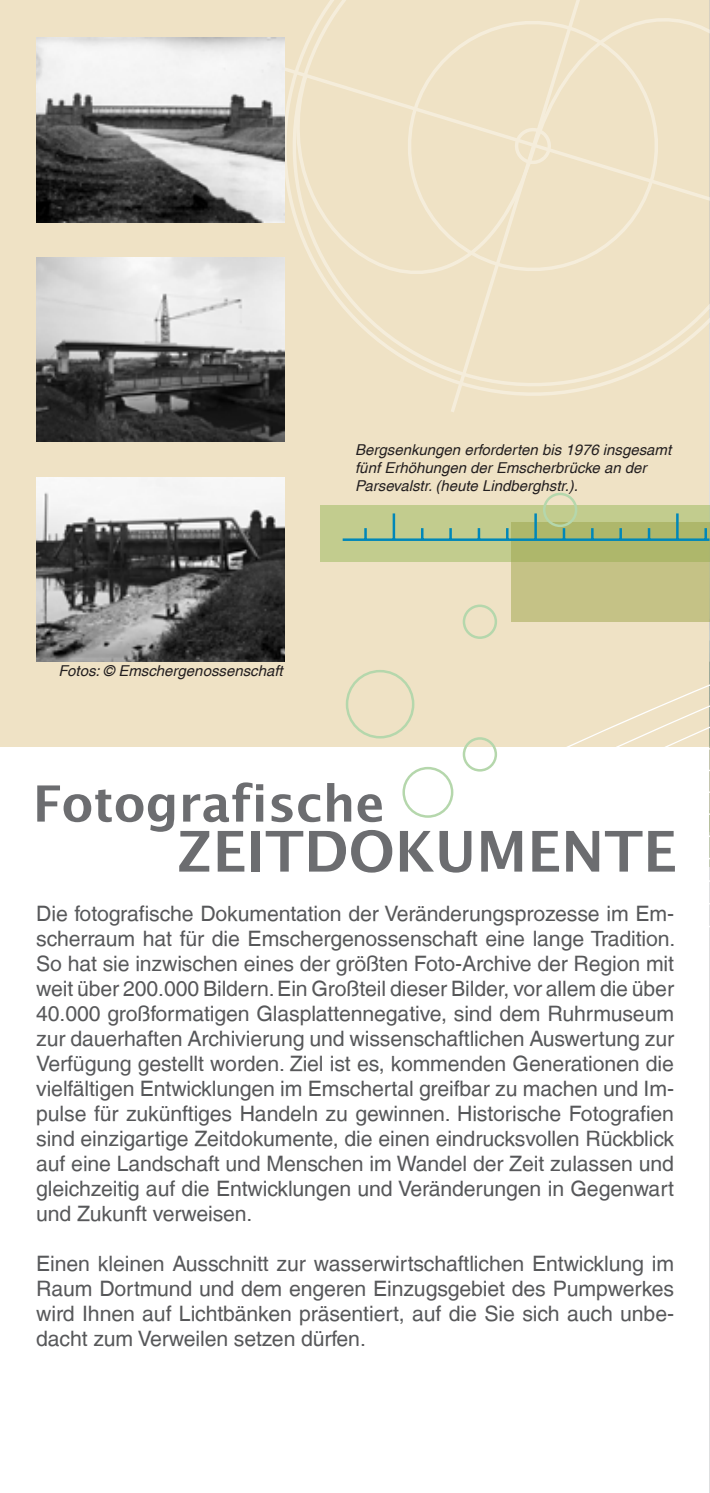
<style>
.page{position:relative;width:710px;height:1493px;background:#fff}
.page>*{position:absolute;margin:0;border:0;box-sizing:border-box;transform-origin:0 0}
.t1{font:600 56.25px "Lucida Sans";color:#6c6d70}
.t2{font:600 50px "Lucida Sans";color:#6c6d70}
.t3{font:21.25px/25px "Helvetica";letter-spacing:-.005em;color:#57585a;text-align:justify}
.t4{font:italic 15px/18px "Helvetica";color:#231f20}
</style>
<div class="page">
<div style="left:0;top:0;width:709px;height:746px;background:#efe2c5"></div>
<hr style="left:709px;top:0;width:1px;height:1493px;background:#bcbdc0">
<svg style="left:709px;top:764px;width:1px;height:28px"></svg>
<div style="left:320px;top:505px;width:389px;height:57px;background:#c2cc8e"></div>
<hr style="left:343px;top:538px;width:366px;height:3px;background:#0087b8">
<svg style="left:709px;top:415px;width:1px;height:331px"></svg>
<svg style="left:421px;top:528px;width:2px;height:10px"></svg>
<hr style="left:393px;top:513px;width:2px;height:27px;background:#0087b8">
<svg style="left:364px;top:528px;width:3px;height:10px"></svg>
<svg style="left:451px;top:384px;width:156px;height:28px"></svg>
<svg style="left:264px;top:0;width:446px;height:384px"></svg>
<svg style="left:427px;top:492px;width:282px;height:325px"></svg>
<div style="left:402px;top:767px;width:51px;height:51px;border:2px solid #b5d7ac;border-radius:50%"></div>
<div style="left:463px;top:737px;width:34px;height:35px;border:2px solid #b5d7ac;border-radius:50%"></div>
<div style="left:346px;top:670px;width:68px;height:68px;border:2px solid #b5d7ac;border-radius:50%"></div>
<div style="left:463px;top:604px;width:34px;height:35px;border:2px solid #b5d7ac;border-radius:50%"></div>
<div style="left:543px;top:493px;width:34px;height:34px;border:2px solid #b5d7ac;border-radius:50%"></div>
<img style="left:36px;top:38px;width:248px;height:184px">
<img style="left:36px;top:257px;width:248px;height:185px">
<img style="left:37px;top:477px;width:248px;height:184px">
<p class="t4" style="left:59px;top:661px;width:226px">Fotos: © Emschergenossenschaft</p>
<p class="t4" style="left:355px;top:441px;width:318px">Bergsenkungen erforderten bis 1976 insgesamt fünf Erhöhungen der Emscherbrücke an der<br>Parsevalstr. (heute Lindberghstr.).</p>
<p class="t2" style="left:33px;top:775px;width:354px">Fotografische</p>
<p class="t1" style="left:176px;top:819px;width:502px">ZEITDOKUMENTE</p>
<p class="t3" style="left:36px;top:901px;width:641px">Die fotografische Dokumentation der Veränderungsprozesse im Em&shy;scherraum hat für die Emschergenossenschaft eine lange Tradition.<br>So hat sie inzwischen eines der größten Foto-Archive der Region mit weit über 200.000 Bildern. Ein Großteil dieser Bilder, vor allem die über 40.000 großformatigen Glasplattennegative, sind dem Ruhrmuseum zur dauerhaften Archivierung und wissenschaftlichen Auswertung zur Verfügung gestellt worden. Ziel ist es, kommenden Generationen die vielfältigen Entwicklungen im Emschertal greifbar zu machen und Im&shy;pulse für zukünftiges Handeln zu gewinnen. Historische Fotografien sind einzigartige Zeitdokumente, die einen eindrucksvollen Rückblick auf eine Landschaft und Menschen im Wandel der Zeit zulassen und gleichzeitig auf die Entwicklungen und Veränderungen in Gegenwart und Zukunft verweisen.</p>
<p class="t3" style="left:36px;top:1251px;width:639px">Einen kleinen Ausschnitt zur wasserwirtschaftlichen Entwicklung im Raum Dortmund und dem engeren Einzugsgebiet des Pumpwerkes wird Ihnen auf Lichtbänken präsentiert, auf die Sie sich auch unbe&shy;dacht zum Verweilen setzen dürfen.</p>
</div>
